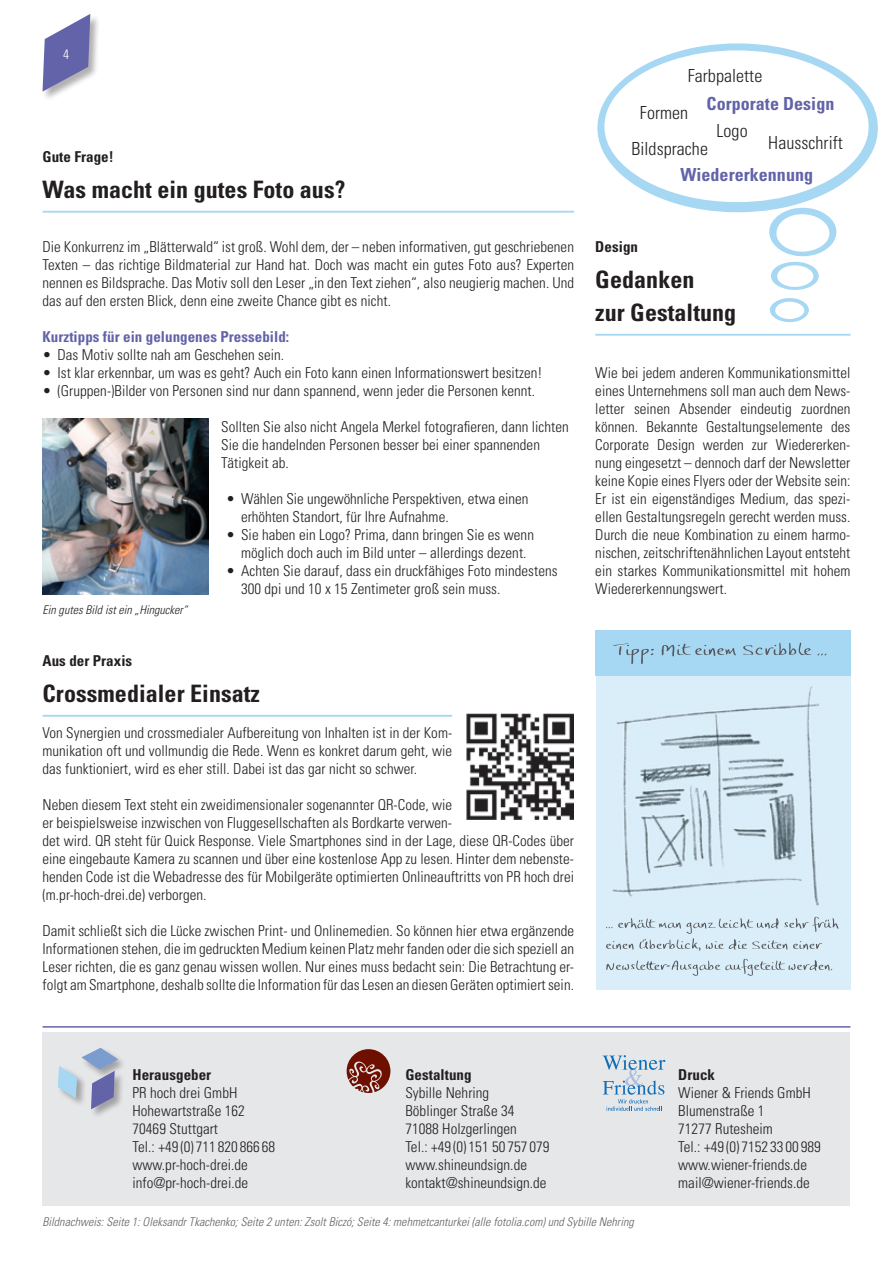
<style>
.page{position:relative;width:893px;height:1263px;background:#fff}
.page>*{position:absolute;margin:0;border:0;box-sizing:border-box;transform-origin:0 0}
.t1{font:700 condensed 24px/33px "Univers LT Std";letter-spacing:.005em;color:#231f20}
.t2{font:300 condensed 18px/36.9px "Univers LT Std";letter-spacing:.005em;color:#231f20}
.t3{font:700 condensed 18px "Univers LT Std";letter-spacing:.005em;color:#6263a8}
.t4{font:300 condensed 15px/18px "Univers LT Std";letter-spacing:.005em;color:#231f20}
.t5{font:700 condensed 15px "Univers LT Std";letter-spacing:.005em;color:#231f20}
.t6{font:700 condensed 15px "Univers LT Std";letter-spacing:.005em;color:#6263a8}
.t7{font:300 condensed 13.5px "Univers LT Std";color:#fff}
.t8{font:italic 300 condensed 12px "Univers LT Std";letter-spacing:.005em;color:#636366}
.t9{font:italic 300 condensed 12px "Univers LT Std";letter-spacing:.005em;color:#231f20}
</style>
<div class="page">
<div style="left:41px;top:13px;width:59px;height:87px;background:#231f20;opacity:.35"></div>
<svg style="left:43px;top:14px;width:47px;height:78px"></svg>
<div style="left:43px;top:1033px;width:807px;height:173px;background:#e6e7e9"></div>
<hr style="left:43px;top:211px;width:531px;height:2px;background:#a6d7f3">
<hr style="left:43px;top:715px;width:409px;height:2px;background:#a6d7f3">
<div style="left:80px;top:1047px;width:46px;height:31px;background:#231f20;opacity:.35"></div>
<div style="left:90px;top:1070px;width:35px;height:48px;background:#231f20;opacity:.35"></div>
<svg style="left:58px;top:1048px;width:60px;height:61px"></svg>
<div style="left:596px;top:656px;width:255px;height:334px;background:#d9eef9"></div>
<div style="left:595px;top:630px;width:255px;height:45px;background:#a6d7f3"></div>
<img style="left:612px;top:686px;width:207px;height:220px">
<hr style="left:43px;top:1026px;width:807px;height:2px;background:#6263a8">
<img style="left:467px;top:713px;width:106px;height:107px">
<svg style="left:603px;top:1055px;width:62px;height:56px"></svg>
<img style="left:43px;top:419px;width:165px;height:175px">
<svg style="left:347px;top:1049px;width:43px;height:44px"></svg>
<svg style="left:606px;top:959px;width:226px;height:17px"></svg>
<svg style="left:606px;top:917px;width:233px;height:34px"></svg>
<svg style="left:613px;top:643px;width:213px;height:21px"></svg>
<hr style="left:595px;top:334px;width:255px;height:2px;background:#a6d7f3">
<svg style="left:597px;top:43px;width:281px;height:279px"></svg>
<svg style="left:776px;top:214px;width:53px;height:38px"></svg>
<svg style="left:777px;top:265px;width:36px;height:22px"></svg>
<svg style="left:775px;top:302px;width:29px;height:17px"></svg>
<p class="t7" style="left:63px;top:46px;width:7px">4</p>
<p class="t5" style="left:43px;top:147px;width:73px">Gute Frage!</p>
<h1 class="t1" style="left:43px;top:173px;width:304px">Was macht ein gutes Foto aus?</h1>
<p class="t4" style="left:43px;top:238px;width:533px;text-align:justify">Die Konkurrenz im „Blätterwald“ ist groß. Wohl dem, der – neben informativen, gut geschriebenen Texten – das richtige Bildmaterial zur Hand hat. Doch was macht ein gutes Foto aus? Experten nennen es Bildsprache. Das Motiv soll den Leser „in den Text ziehen“, also neugierig machen. Und das auf den ersten Blick, denn eine zweite Chance gibt es nicht.</p>
<p class="t6" style="left:43px;top:327px;width:248px">Kurztipps für ein gelungenes Pressebild:</p>
<p class="t4" style="left:43px;top:346px;width:243px">• Das Motiv sollte nah am Geschehen sein.</p>
<p class="t4" style="left:43px;top:364px;width:502px">• Ist klar erkennbar, um was es geht? Auch ein Foto kann einen Informationswert besitzen!</p>
<p class="t4" style="left:43px;top:382px;width:494px">• (Gruppen-)Bilder von Personen sind nur dann spannend, wenn jeder die Personen kennt.</p>
<p class="t4" style="left:221px;top:418px;width:349px">Sollten Sie also nicht Angela Merkel fotografieren, dann lichten<br>Sie die handelnden Personen besser bei einer spannenden<br>Tätigkeit ab.</p>
<p class="t9" style="left:43px;top:603px;width:147px">Ein gutes Bild ist ein „Hingucker“</p>
<p class="t4" style="left:241px;top:490px;width:289px;text-indent:-15px">• Wählen Sie ungewöhnliche Perspektiven, etwa einen erhöhten Standort, für Ihre Aufnahme.</p>
<p class="t4" style="left:226px;top:526px;width:309px;text-align:center">• Sie haben ein Logo? Prima, dann bringen Sie es wenn möglich doch auch im Bild unter – allerdings dezent.</p>
<p class="t4" style="left:241px;top:562px;width:318px;text-indent:-15px">• Achten Sie darauf, dass ein druckfähiges Foto mindestens<br>300 dpi und 10 x 15 Zentimeter groß sein muss.</p>
<p class="t5" style="left:43px;top:651px;width:91px">Aus der Praxis</p>
<h1 class="t1" style="left:43px;top:677px;width:219px">Crossmedialer Einsatz</h1>
<p class="t4" style="left:43px;top:724px;width:411px;text-align:justify">Von Synergien und crossmedialer Aufbereitung von Inhalten ist in der Kom&shy;munikation oft und vollmundig die Rede. Wenn es konkret darum geht, wie das funktioniert, wird es eher still. Dabei ist das gar nicht so schwer.</p>
<p class="t4" style="left:43px;top:796px;width:533px">Neben diesem Text steht ein zweidimensionaler sogenannter QR-Code, wie<br>er beispielsweise inzwischen von Fluggesellschaften als Bordkarte verwen-<br>det wird. QR steht für Quick Response. Viele Smartphones sind in der Lage, diese QR-Codes über eine eingebaute Kamera zu scannen und über eine kostenlose App zu lesen. Hinter dem nebenste&shy;henden Code ist die Webadresse des für Mobilgeräte optimierten Onlineauftritts von PR hoch drei (m.pr-hoch-drei.de) verborgen.</p>
<p class="t4" style="left:43px;top:922px;width:533px;text-align:justify">Damit schließt sich die Lücke zwischen Print- und Onlinemedien. So können hier etwa ergänzende Informationen stehen, die im gedruckten Medium keinen Platz mehr fanden oder die sich speziell an Leser richten, die es ganz genau wissen wollen. Nur eines muss bedacht sein: Die Betrachtung er&shy;folgt am Smartphone, deshalb sollte die Information für das Lesen an diesen Geräten optimiert sein.</p>
<p class="t2" style="left:640px;top:57px;width:124px;text-indent:48px">Farbpalette<br>Formen</p>
<p class="t3" style="left:707px;top:93px;width:129px">Corporate Design</p>
<p class="t2" style="left:631px;top:131px;width:78px">Bildsprache</p>
<p class="t2" style="left:716px;top:112px;width:33px">Logo</p>
<p class="t2" style="left:768px;top:124px;width:76px">Hausschrift</p>
<p class="t3" style="left:680px;top:163px;width:134px">Wiedererkennung</p>
<p class="t5" style="left:595px;top:237px;width:44px">Design</p>
<h1 class="t1" style="left:595px;top:263px;width:142px">Gedanken<br>zur Gestaltung</h1>
<p class="t4" style="left:595px;top:364px;width:257px;text-align:justify">Wie bei jedem anderen Kommunikationsmittel eines Unternehmens soll man auch dem News&shy;letter seinen Absender eindeutig zuordnen können. Bekannte Gestaltungselemente des Corporate Design werden zur Wiedererken&shy;nung eingesetzt – dennoch darf der Newsletter keine Kopie eines Flyers oder der Website sein:<br>Er ist ein eigenständiges Medium, das spezi&shy;ellen Gestaltungsregeln gerecht werden muss.<br>Durch die neue Kombination zu einem harmo&shy;nischen, zeitschriftenähnlichen Layout entsteht ein starkes Kommunikationsmittel mit hohem Wiedererkennungswert.</p>
<p class="t5" style="left:133px;top:1065px;width:80px">Herausgeber</p>
<p class="t4" style="left:133px;top:1084px;width:144px">PR hoch drei GmbH<br>Hohewartstraße 162<br>70469 Stuttgart<br>Tel.: +49 (0) 711 820 866 68 www.pr-hoch-drei.de info@pr-hoch-drei.de</p>
<p class="t5" style="left:405px;top:1065px;width:68px">Gestaltung</p>
<p class="t4" style="left:405px;top:1084px;width:146px">Sybille Nehring<br>Böblinger Straße 34<br>71088 Holzgerlingen<br>Tel.: +49 (0) 151 50 757 079 www.shineundsign.de kontakt@shineundsign.de</p>
<p class="t5" style="left:678px;top:1065px;width:38px">Druck</p>
<p class="t4" style="left:678px;top:1084px;width:144px">Wiener &amp; Friends GmbH<br>Blumenstraße 1<br>71277 Rutesheim<br>Tel.: +49 (0) 7152 33 00 989 www.wiener-friends.de mail@wiener-friends.de</p>
<p class="t8" style="left:43px;top:1215px;width:593px">Bildnachweis: Seite 1: Oleksandr Tkachenko; Seite 2 unten: Zsolt Biczó; Seite 4: mehmetcanturkei (alle fotolia.com) und Sybille Nehring</p>
</div>
